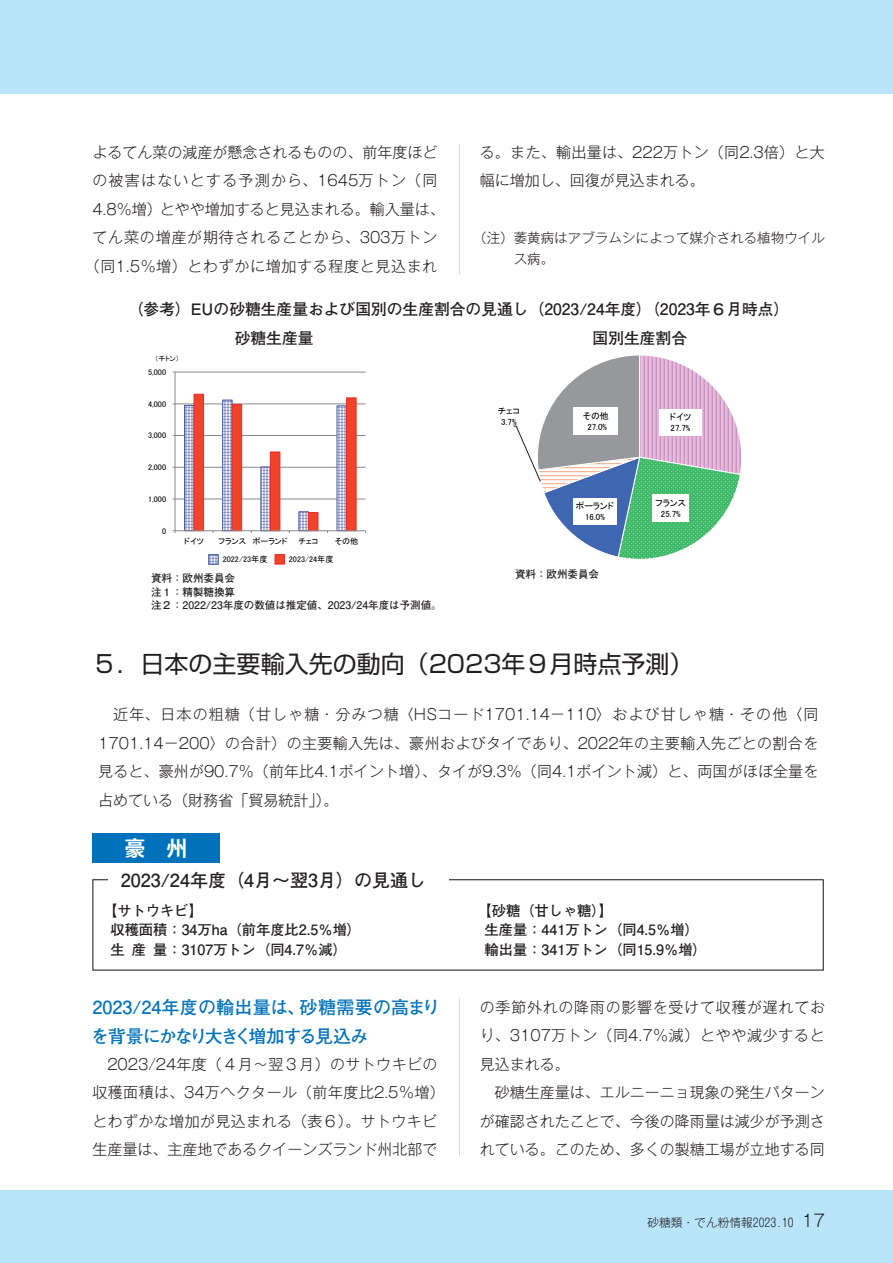
<style>
.page{position:relative;width:893px;height:1263px;background:#fff}
.page>*{position:absolute;margin:0;border:0;box-sizing:border-box;transform-origin:0 0}
.t1{font:24px "Shin Go Pr 5";color:#231f20}
.t2{font:700 21px "Koz Go Pr 6 N";color:#fff}
.t3{font:700 18px/28.5px "Futo Go B101 Pr 5";color:#0072bc}
.t4{font:700 18px "Futo Go B101 Pr 5";color:#231f20}
.t5{font:700 15.75px/28px "Futo Go B101 Pr 5";color:#231f20}
.t6{font:300 15px/28.5px "Gothic MB101 Pr 5";letter-spacing:.005em;color:#231f20;text-align:justify}
.t7{font:300 15px/28.5px "Gothic MB101 Pr 5";letter-spacing:.045em;color:#231f20;text-align:center}
.t8{font:300 15px/28.5px "Gothic MB101 Pr 5";letter-spacing:.025em;color:#231f20;text-align:center}
.t9{font:700 14.25px "Futo Go B101 Pr 5";color:#231f20}
.t10{font:300 13.5px/21px "Gothic MB101 Pr 5";color:#231f20}
.t11{font:300 11.7px "Gothic MB101 Pr 5";color:#231f20}
.t12{font:700 10.5px/13.5px "Futo Go B101 Pr 5";color:#231f20}
.t13{font:8.85px/11.6px "MS P Gothic";color:#000;text-align:center}
.t14{font:8.1px "MS P Gothic";color:#000}
.t15{font:7.05px "MS P Gothic";color:#000}
.s1{font-size:16.95px}
</style>
<div class="page">
<div style="left:0;top:1191px;width:893px;height:72px;background:#b9e5fa"></div>
<div style="left:0;top:0;width:893px;height:94px;background:#b9e5fa"></div>
<hr style="left:459px;top:144px;width:1px;height:1012px;background:#b9e5fa">
<div style="left:92px;top:275px;width:733px;height:343px;background:#fff"></div>
<div style="left:92px;top:610px;width:733px;height:388px;background:#fff"></div>
<div style="left:92px;top:833px;width:128px;height:30px;background:#0072bc"></div>
<div style="left:92px;top:879px;width:732px;height:92px;border:1px solid #231f20"></div>
<div style="left:108px;top:871px;width:340px;height:18px;background:#fff"></div>
<svg style="left:513px;top:355px;width:229px;height:205px"></svg>
<div style="left:659px;top:409px;width:43px;height:27px;background:#fff"></div>
<div style="left:652px;top:495px;width:37px;height:27px;background:#fff"></div>
<div style="left:573px;top:498px;width:44px;height:27px;background:#fff"></div>
<div style="left:574px;top:407px;width:44px;height:28px;background:#fff"></div>
<hr style="left:175px;top:499px;width:191px;height:1px;background:#87898c">
<hr style="left:175px;top:467px;width:191px;height:1px;background:#87898c">
<hr style="left:175px;top:435px;width:191px;height:1px;background:#87898c">
<hr style="left:175px;top:404px;width:191px;height:1px;background:#87898c">
<hr style="left:175px;top:372px;width:191px;height:1px;background:#87898c">
<hr style="left:175px;top:372px;width:1px;height:159px;background:#87898c">
<hr style="left:175px;top:530px;width:191px;height:1px;background:#87898c">
<svg style="left:184px;top:394px;width:172px;height:139px"></svg>
<svg style="left:211px;top:556px;width:5px;height:6px"></svg>
<div style="left:209px;top:554px;width:9px;height:10px;border:1px solid #4556a5"></div>
<div style="left:275px;top:555px;width:9px;height:9px;background:#ef4429"></div>
<div style="left:275px;top:554px;width:10px;height:10px;border:1px solid #ee2a28"></div>
<p class="t7" style="left:85px;top:137px;width:361px">よるてん菜の減産が懸念されるものの、前年度ほどの被害はないとする予測から、1645万トン（同<br>4.8％増）とやや増加すると見込まれる。輸入量は、てん菜の増産が期待されることから、303万トン（同1.5％増）とわずかに増加する程度と見込まれ</p>
<p class="t6" style="left:480px;top:137px;width:347px">る。また、輸出量は、222万トン（同2.3倍）と大幅に増加し、回復が見込まれる。</p>
<p class="t10" style="left:514px;top:227px;width:313px;text-indent:-40px">（注）萎黄病はアブラムシによって媒介される植物ウイルス病。</p>
<p class="t5" style="left:593px;top:294px;width:198px;text-indent:-465px">（参考）EUの砂糖生産量および国別の生産割合の見通し（2023/24年度）（2023年６月時点）国別生産割合</p>
<p class="t5" style="left:235px;top:322px;width:80px">砂糖生産量</p>
<p class="t15" style="left:155px;top:355px;width:26px">（千トン）</p>
<p class="t14" style="left:148px;top:368px;width:19px">5,000</p>
<p class="t14" style="left:148px;top:400px;width:19px">4,000</p>
<p class="t14" style="left:148px;top:431px;width:19px">3,000</p>
<p class="t14" style="left:148px;top:463px;width:19px">2,000</p>
<p class="t14" style="left:148px;top:495px;width:19px">1,000</p>
<p class="t14" style="left:162px;top:527px;width:6px">0</p>
<p class="t14" style="left:184px;top:537px;width:21px">ドイツ</p>
<p class="t14" style="left:218px;top:537px;width:71px">フランス ポーランド</p>
<p class="t14" style="left:299px;top:537px;width:21px">チェコ</p>
<p class="t14" style="left:335px;top:537px;width:25px">その他</p>
<p class="t14" style="left:223px;top:555px;width:46px">2022/23年度</p>
<p class="t14" style="left:289px;top:555px;width:46px">2023/24年度</p>
<p class="t12" style="left:151px;top:571px;width:292px">資料：欧州委員会<br>注１：精製糖換算<br>注２：2022/23年度の数値は推定値、2023/24年度は予測値。</p>
<p class="t13" style="left:498px;top:405px;width:23px">チェコ<br>3.7%</p>
<p class="t13" style="left:583px;top:409px;width:28px">その他<br>27.0%</p>
<p class="t13" style="left:576px;top:500px;width:40px">ポーランド<br>16.0%</p>
<p class="t12" style="left:515px;top:567px;width:85px">資料：欧州委員会</p>
<p class="t13" style="left:670px;top:411px;width:23px;text-align:left">ドイツ<br>27.7%</p>
<p class="t13" style="left:656px;top:497px;width:32px">フランス<br>25.7%</p>
<h1 class="t1" style="left:93px;top:644px;width:602px">５．日本の主要輸入先の動向（2023年９月時点予測）</h1>
<p class="t6" style="left:98px;top:699px;width:722px;text-indent:15px">近年、日本の粗糖（甘しゃ糖・分みつ糖〈HSコード1701.14－110〉および甘しゃ糖・その他〈同1701.14－200〉の合計）の主要輸入先は、豪州およびタイであり、2022年の主要輸入先ごとの割合を見ると、豪州が90.7％（前年比4.1ポイント増）、タイが9.3％（同4.1ポイント減）と、両国がほぼ全量を占めている（財務省「貿易統計」）。</p>
<h2 class="t2" style="left:125px;top:837px;width:64px">豪　州</h2>
<p class="t4" style="left:121px;top:865px;width:307px">2023/24年度（4月～翌3月）の見通し</p>
<p class="t9" style="left:103px;top:899px;width:101px">【サトウキビ】</p>
<p class="t9" style="left:477px;top:899px;width:137px">【砂糖（甘しゃ糖）】</p>
<p class="t9" style="left:110px;top:918px;width:252px">収穫面積：34万ha（前年度比2.5％増）</p>
<p class="t9" style="left:485px;top:918px;width:216px">生産量：441万トン（同4.5％増）</p>
<p class="t9" style="left:110px;top:938px;width:238px">生産量：3107万トン（同4.7％減）</p>
<p class="t9" style="left:485px;top:938px;width:224px">輸出量：341万トン（同15.9％増）</p>
<p class="t3" style="left:91px;top:992px;width:350px">2023/24年度の輸出量は、砂糖需要の高まりを背景にかなり大きく増加する見込み</p>
<p class="t8" style="left:92px;top:1048px;width:354px">2023/24年度（４月～翌３月）のサトウキビの<br>収穫面積は、34万ヘクタール（前年度比2.5％増）とわずかな増加が見込まれる（表６）。サトウキビ生産量は、主産地であるクイーンズランド州北部で</p>
<p class="t6" style="left:480px;top:991px;width:347px">の季節外れの降雨の影響を受けて収穫が遅れており、3107万トン（同4.7％減）とやや減少すると見込まれる。</p>
<p class="t6" style="left:480px;top:1077px;width:346px;text-indent:15px">砂糖生産量は、エルニーニョ現象の発生パターンが確認されたことで、今後の降雨量は減少が予測されている。このため、多くの製糖工場が立地する同</p>
<p class="t11" style="left:647px;top:1212px;width:179px">砂糖類・でん粉情報2023.10 <span class="s1">17</span></p>
</div>
